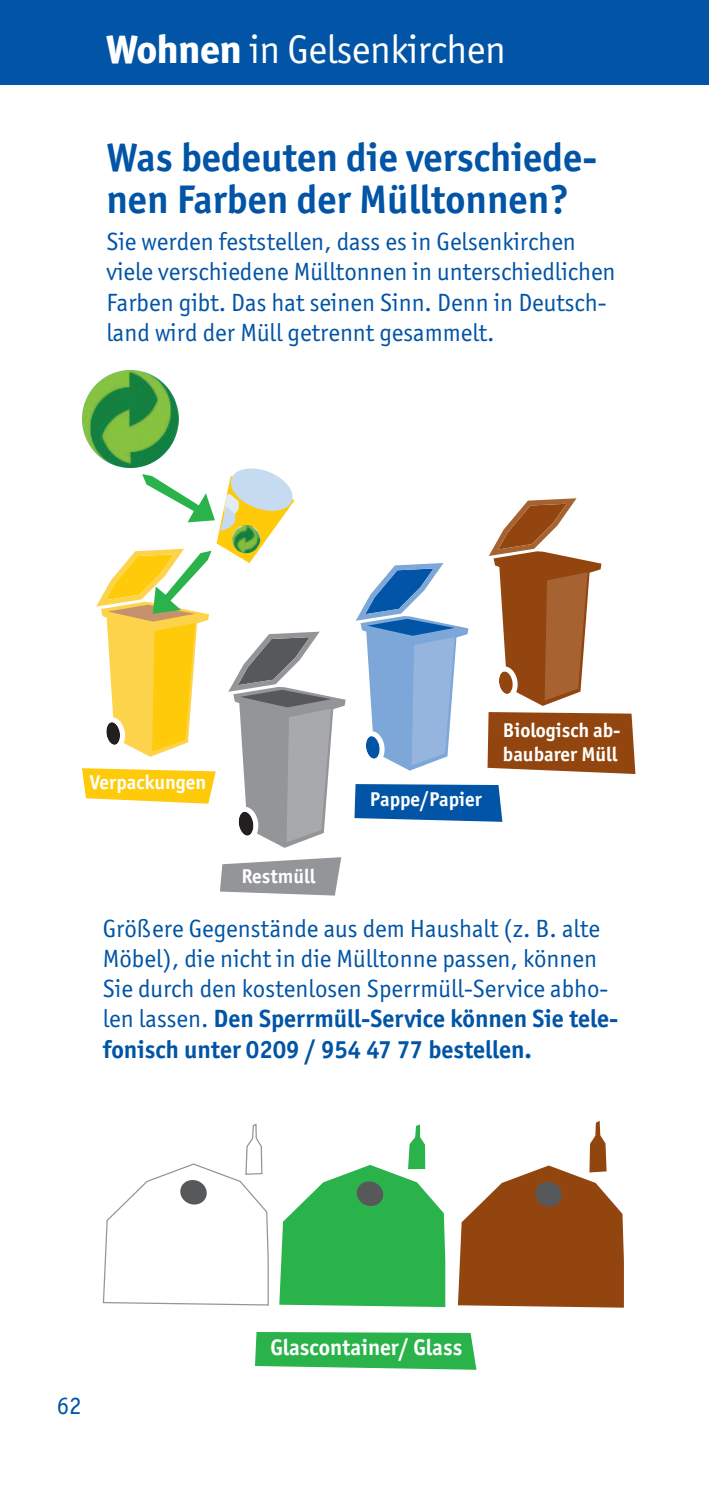
<style>
.page{position:relative;width:709px;height:1489px;background:#fff}
.page>*{position:absolute;margin:0;border:0;box-sizing:border-box;transform-origin:0 0}
.t1{font:700 40px/42.5px "Officina Sans ITC Std";color:#0154a6}
.t2{font:40px "Officina Sans ITC Std";letter-spacing:-.01em;color:#fff}
.t3{font:25px/30px "Officina Sans ITC Std";color:#0154a6}
.t4{font:700 22.5px "Officina Sans ITC Std";color:#fff}
.t5{font:700 20px/24px "Officina Sans ITC Std";color:#fff}
.s1{font-weight:800}
.s2{font-weight:700}
</style>
<div class="page">
<div style="left:0;top:0;width:709px;height:85px;background:#0154a6"></div>
<svg style="left:356px;top:563px;width:112px;height:207px"></svg>
<svg style="left:255px;top:1332px;width:221px;height:37px;background:#36b755"></svg>
<svg style="left:354px;top:784px;width:148px;height:37px;background:#105eab"></svg>
<svg style="left:220px;top:857px;width:121px;height:38px;background:#a5a6a9"></svg>
<svg style="left:489px;top:498px;width:112px;height:208px"></svg>
<svg style="left:487px;top:712px;width:148px;height:62px;background:#9b5422"></svg>
<svg style="left:279px;top:1124px;width:166px;height:182px"></svg>
<svg style="left:458px;top:1120px;width:166px;height:187px"></svg>
<svg style="left:103px;top:1123px;width:166px;height:182px"></svg>
<img style="left:82px;top:370px;width:97px;height:98px;border-radius:50%">
<svg style="left:82px;top:465px;width:263px;height:382px"></svg>
<h1 class="t2" style="left:106px;top:36px;width:401px"><span class="s1">Wohnen</span> in Gelsenkirchen</h1>
<h1 class="t1" style="left:106px;top:140px;width:492px">Was bedeuten die verschiede&shy;nen Farben der Mülltonnen?</h1>
<p class="t3" style="left:106px;top:229px;width:511px">Sie werden feststellen, dass es in Gelsenkirchen viele verschiedene Mülltonnen in unterschiedlichen Farben gibt. Das hat seinen Sinn. Denn in Deutsch&shy;land wird der Müll getrennt gesammelt.</p>
<p class="t5" style="left:90px;top:771px;width:118px">Verpackungen</p>
<p class="t5" style="left:241px;top:866px;width:75px">Restmüll</p>
<p class="t5" style="left:370px;top:789px;width:113px">Pappe/Papier</p>
<p class="t5" style="left:503px;top:720px;width:119px">Biologisch ab&shy;baubarer Müll</p>
<p class="t3" style="left:103px;top:916px;width:517px">Größere Gegenstände aus dem Haushalt (z. B. alte Möbel), die nicht in die Mülltonne passen, können Sie durch den kostenlosen Sperrmüll-Service abho&shy;len lassen. <span class="s2">Den Sperrmüll-Service können Sie tele&shy;fonisch unter 0209 / 954 47 77 bestellen.</span></p>
<p class="t3" style="left:57px;top:1392px;width:27px">62</p>
<p class="t4" style="left:270px;top:1339px;width:193px">Glascontainer/ Glass</p>
</div>
